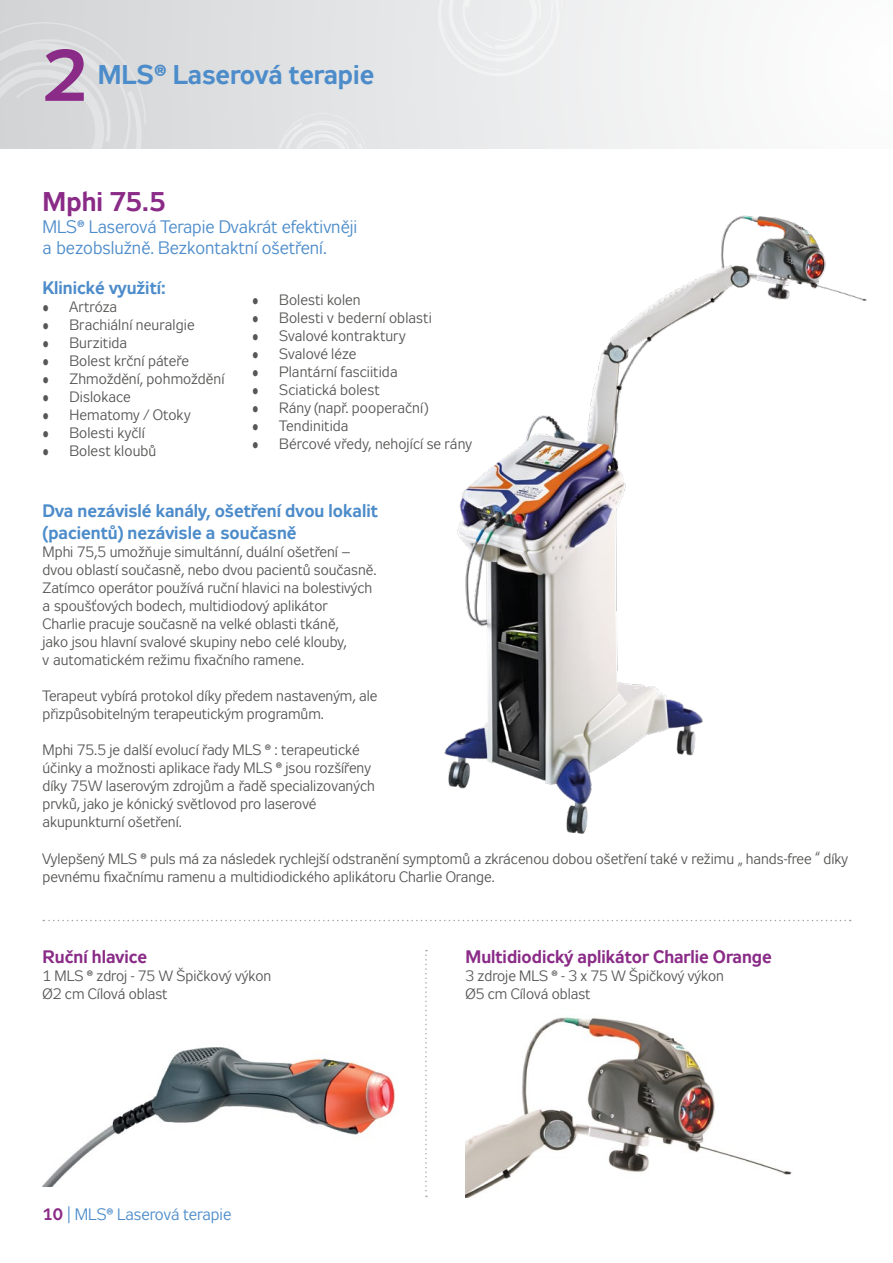
<style>
.page{position:relative;width:893px;height:1263px;background:#fff}
.page>*{position:absolute;margin:0;border:0;box-sizing:border-box;transform-origin:0 0}
.t1{font:72px "Zeppelin 33";color:#8a2b87}
.t2{font:27px "Zeppelin 33";color:#4d8cca}
.t3{font:27px "Zeppelin 33";letter-spacing:.005em;color:#8a2b87}
.t4{font:18px/21.6px "Zeppelin 33";color:#4d8cca}
.t5{font:18px/21.6px "Zeppelin 31";color:#4d8cca}
.t6{font:18px "Zeppelin 33";color:#8a2b87}
.t7{font:16.5px "Zeppelin 31";color:#4d8cca}
.t8{font:15px/18px "Zeppelin 31";color:#575756}
.s1{font-family:"Zeppelin 33";color:#8a2b87}
</style>
<div class="page">
<div style="left:0;top:0;width:893px;height:149px;background:linear-gradient(to right,#d2d3d5,#fefefe)"></div>
<svg style="left:0;top:22px;width:146px;height:127px;background:#d7d9da"></svg>
<div style="left:436px;top:0;width:126px;height:78px;background:#ececed"></div>
<svg style="left:275px;top:113px;width:92px;height:36px;background:#e4e5e6"></svg>
<img style="left:465px;top:1017px;width:327px;height:180px">
<img style="left:444px;top:215px;width:423px;height:619px">
<svg style="left:43px;top:920px;width:808px;height:1px"></svg>
<img style="left:43px;top:1047px;width:352px;height:140px">
<svg style="left:425px;top:950px;width:2px;height:247px"></svg>
<h1 class="t1" style="left:43px;top:35px;width:46px">2</h1>
<h2 class="t2" style="left:98px;top:60px;width:278px">MLS® Laserová terapie</h2>
<h2 class="t3" style="left:43px;top:187px;width:125px">Mphi 75.5</h2>
<p class="t5" style="left:43px;top:217px;width:316px">MLS® Laserová Terapie Dvakrát efektivněji a bezobslužně. Bezkontaktní ošetření.</p>
<p class="t4" style="left:43px;top:278px;width:125px">Klinické využití:</p>
<p class="t8" style="left:43px;top:299px;width:76px">• Artróza</p>
<p class="t8" style="left:43px;top:317px;width:154px">• Brachiální neuralgie</p>
<p class="t8" style="left:43px;top:335px;width:86px">• Burzitida</p>
<p class="t8" style="left:43px;top:353px;width:148px">• Bolest krční páteře</p>
<p class="t8" style="left:43px;top:371px;width:183px">• Zhmoždění, pohmoždění</p>
<p class="t8" style="left:43px;top:389px;width:90px">• Dislokace</p>
<p class="t8" style="left:43px;top:407px;width:150px">• Hematomy / Otoky</p>
<p class="t8" style="left:43px;top:425px;width:104px">• Bolesti kyčlí</p>
<p class="t8" style="left:43px;top:443px;width:115px">• Bolest kloubů</p>
<p class="t8" style="left:252px;top:293px;width:110px">• Bolesti kolen</p>
<p class="t8" style="left:252px;top:311px;width:181px">• Bolesti v bederní oblasti</p>
<p class="t8" style="left:252px;top:329px;width:155px">• Svalové kontraktury</p>
<p class="t8" style="left:252px;top:347px;width:106px">• Svalové léze</p>
<p class="t8" style="left:252px;top:365px;width:147px">• Plantární fasciitida</p>
<p class="t8" style="left:252px;top:383px;width:129px">• Sciatická bolest</p>
<p class="t8" style="left:252px;top:401px;width:178px">• Rány (např. pooperační)</p>
<p class="t8" style="left:252px;top:419px;width:98px">• Tendinitida</p>
<p class="t8" style="left:252px;top:437px;width:221px">• Bércové vředy, nehojící se rány</p>
<p class="t4" style="left:43px;top:502px;width:337px">Dva nezávislé kanály, ošetření dvou lokalit (pacientů) nezávisle a současně</p>
<p class="t8" style="left:43px;top:544px;width:336px">Mphi 75,5 umožňuje simultánní, duální ošetření – dvou oblastí současně, nebo dvou pacientů současně.<br>Zatímco operátor používá ruční hlavici na bolestivých a spoušťových bodech, multidiodový aplikátor<br>Charlie pracuje současně na velké oblasti tkáně,<br>jako jsou hlavní svalové skupiny nebo celé klouby,<br>v automatickém režimu fixačního ramene.</p>
<p class="t8" style="left:43px;top:688px;width:336px">Terapeut vybírá protokol díky předem nastaveným, ale přizpůsobitelným terapeutickým programům.</p>
<p class="t8" style="left:43px;top:742px;width:334px">Mphi 75.5 je další evolucí řady MLS ® : terapeutické účinky a možnosti aplikace řady MLS ® jsou rozšířeny díky 75W laserovým zdrojům a řadě specializovaných prvků, jako je kónický světlovod pro laserové akupunkturní ošetření.</p>
<p class="t8" style="left:43px;top:851px;width:807px">Vylepšený MLS ® puls má za následek rychlejší odstranění symptomů a zkrácenou dobou ošetření také v režimu „ hands-free “ díky pevnému fixačnímu ramenu a multidiodického aplikátoru Charlie Orange.</p>
<p class="t6" style="left:43px;top:947px;width:106px">Ruční hlavice</p>
<p class="t8" style="left:43px;top:968px;width:230px">1 MLS ® zdroj - 75 W Špičkový výkon<br>Ø2 cm Cílová oblast</p>
<p class="t7" style="left:43px;top:1206px;width:190px"><span class="s1">10</span> | MLS® Laserová terapie</p>
<p class="t6" style="left:465px;top:947px;width:308px">Multidiodický aplikátor Charlie Orange</p>
<p class="t8" style="left:465px;top:968px;width:260px">3 zdroje MLS ® - 3 x 75 W Špičkový výkon<br>Ø5 cm Cílová oblast</p>
</div>
